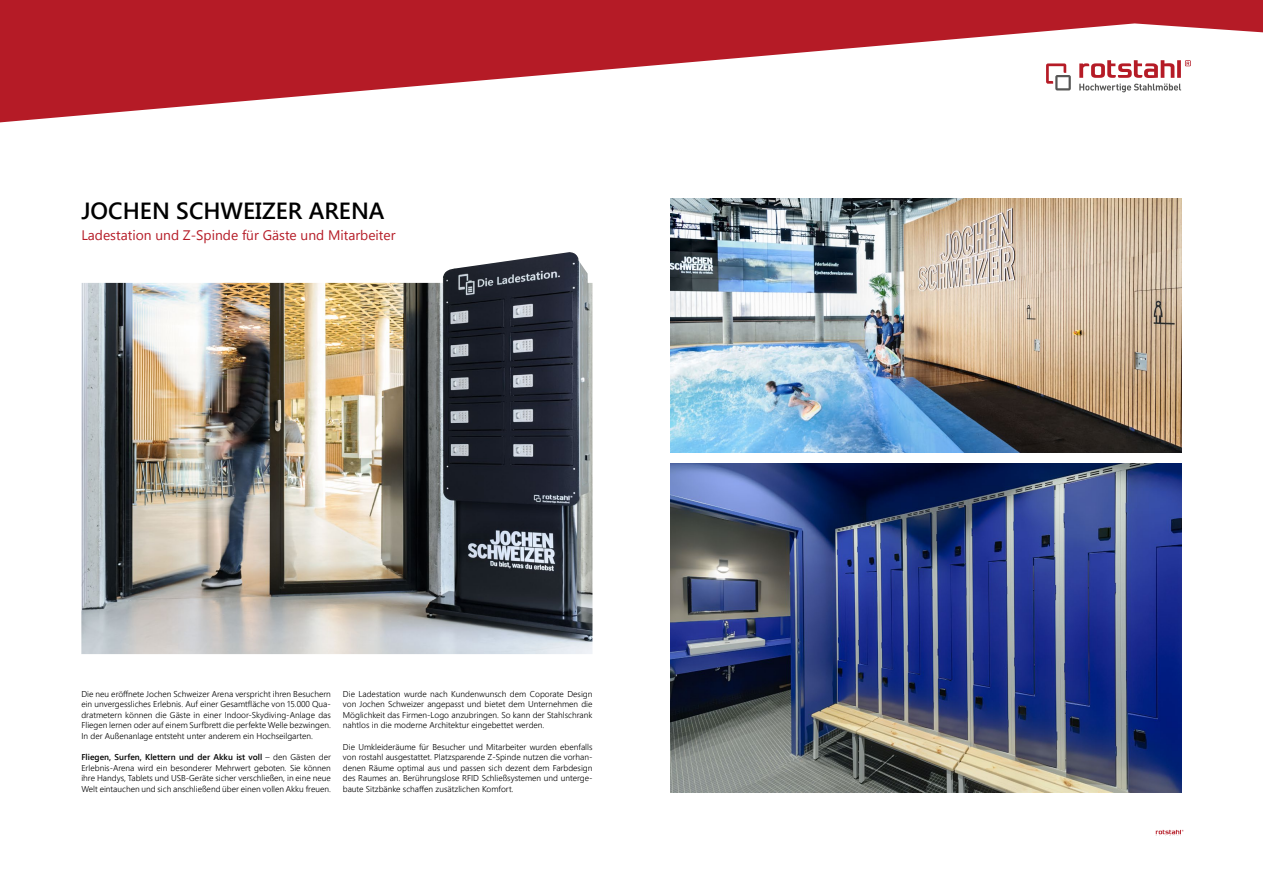
<style>
.page{position:relative;width:1263px;height:893px;background:#fff}
.page>*{position:absolute;margin:0;border:0;box-sizing:border-box;transform-origin:0 0}
.t1{font:600 23.4px "Segoe UI";color:#000}
.t2{font:13.8px "Segoe UI";color:#b51b26}
.t3{font:300 8.55px/10.6px "Segoe UI";color:#000;text-align:justify}
.s1{font-weight:600}
</style>
<div class="page">
<img style="left:81px;top:252px;width:511px;height:402px">
<img style="left:670px;top:463px;width:511px;height:329px">
<img style="left:670px;top:198px;width:511px;height:255px">
<svg style="left:0;top:0;width:1263px;height:123px;fill:#b51b26"></svg>
<svg style="left:1079px;top:60px;width:112px;height:18px"></svg>
<svg style="left:1079px;top:84px;width:102px;height:8px"></svg>
<svg style="left:1046px;top:63px;width:25px;height:27px"></svg>
<svg style="left:1156px;top:830px;width:27px;height:4px"></svg>
<h1 class="t1" style="left:81px;top:195px;width:305px">JOCHEN SCHWEIZER ARENA</h1>
<h2 class="t2" style="left:81px;top:226px;width:316px">Ladestation und Z-Spinde für Gäste und Mitarbeiter</h2>
<p class="t3" style="left:81px;top:688px;width:251px">Die neu eröffnete Jochen Schweizer Arena verspricht ihren Besuchern ein unvergessliches Erlebnis. Auf einer Gesamtfläche von 15.000 Qua&shy;dratmetern können die Gäste in einer Indoor-Skydiving-Anlage das Fliegen lernen oder auf einem Surfbrett die perfekte Welle bezwingen.<br>In der Außenanlage entsteht unter anderem ein Hochseilgarten.</p>
<p class="t3" style="left:81px;top:751px;width:251px"><span class="s1">Fliegen, Surfen, Klettern und der Akku ist voll</span> – den Gästen der Erlebnis-Arena wird ein besonderer Mehrwert geboten. Sie können ihre Handys, Tablets und USB-Geräte sicher verschließen, in eine neue Welt eintauchen und sich anschließend über einen vollen Akku freuen.</p>
<p class="t3" style="left:343px;top:688px;width:251px">Die Ladestation wurde nach Kundenwunsch dem Coporate Design von Jochen Schweizer angepasst und bietet dem Unternehmen die Möglichkeit das Firmen-Logo anzubringen. So kann der Stahlschrank nahtlos in die moderne Architektur eingebettet werden.</p>
<p class="t3" style="left:343px;top:741px;width:251px">Die Umkleideräume für Besucher und Mitarbeiter wurden ebenfalls von rostahl ausgestattet. Platzsparende Z-Spinde nutzen die vorhan&shy;denen Räume optimal aus und passen sich dezent dem Farbdesign des Raumes an. Berührungslose RFID Schließsystemen und unterge&shy;baute Sitzbänke schaffen zusätzlichen Komfort.</p>
</div>
